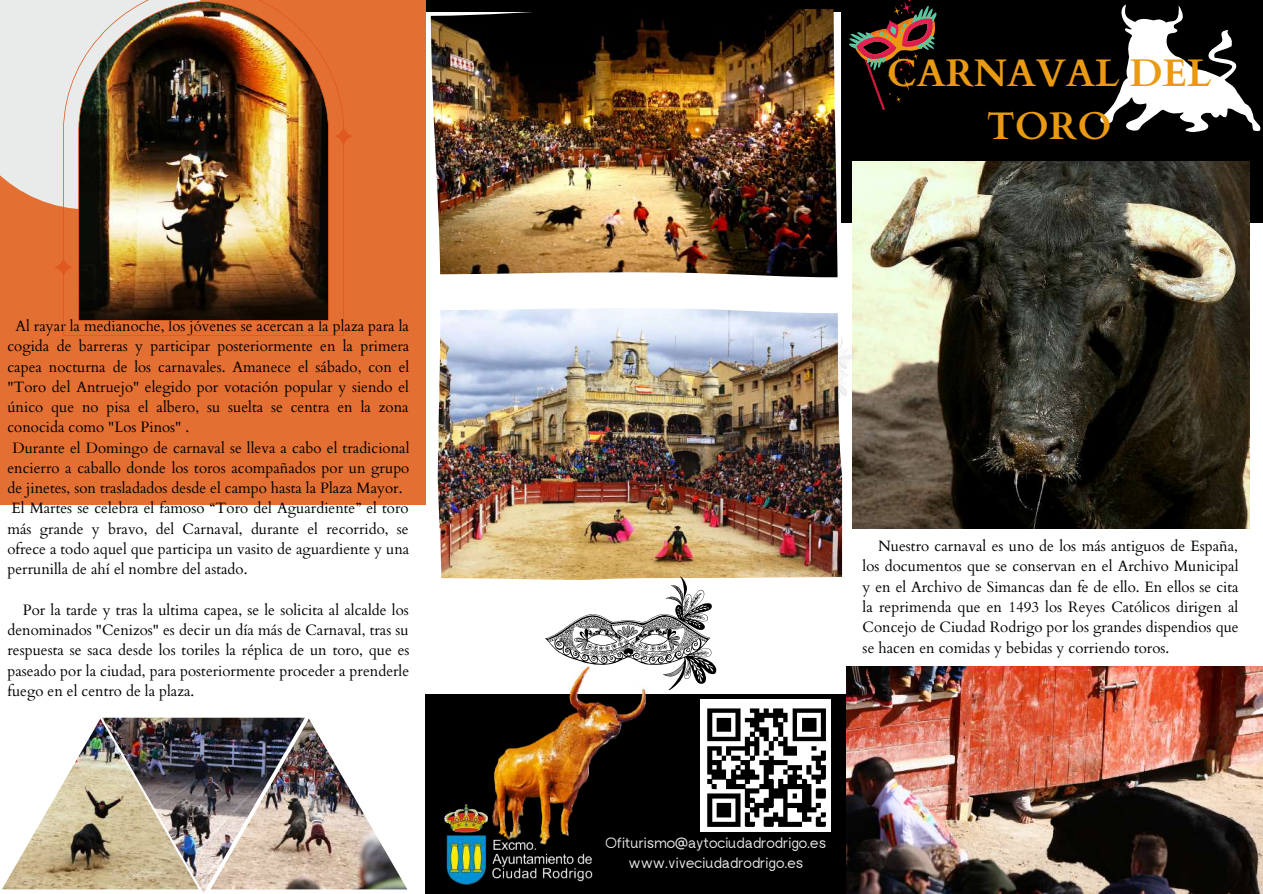
<style>
.page{position:relative;width:1263px;height:894px;background:#fff}
.page>*{position:absolute;margin:0;border:0;box-sizing:border-box;transform-origin:0 0}
.t1{font:700 38.4px/52.8px "Cardo";color:#ea9a12;text-align:center}
.t2{font:15px/20.2px "Cardo";color:#000;text-align:justify}
.t3{font:15px/20.2px "rugratssans";color:#e9ebea;text-align:center}
</style>
<div class="page">
<div style="left:841px;top:0;width:422px;height:222px;background:#000"></div>
<div style="left:425px;top:694px;width:421px;height:199px;background:#000"></div>
<div style="left:421px;top:0;width:420px;height:12px;background:#000"></div>
<div style="left:0;top:0;width:425px;height:504px;background:#e46f33"></div>
<img style="left:852px;top:161px;width:397px;height:367px">
<div style="left:0;top:0;width:223px;height:209px;background:#e9ebea"></div>
<img style="left:444px;top:813px;width:149px;height:71px">
<img style="left:448px;top:690px;width:222px;height:173px">
<img style="left:700px;top:699px;width:130px;height:132px">
<svg style="left:842px;top:315px;width:19px;height:90px"></svg>
<svg style="left:849px;top:0;width:88px;height:110px"></svg>
<svg style="left:1100px;top:5px;width:161px;height:128px"></svg>
<img style="left:431px;top:9px;width:406px;height:268px">
<img style="left:438px;top:308px;width:404px;height:271px">
<img style="left:2px;top:718px;width:100px;height:171px">
<img style="left:102px;top:717px;width:203px;height:176px">
<img style="left:210px;top:718px;width:197px;height:171px">
<img style="left:847px;top:666px;width:416px;height:227px">
<img style="left:54px;top:0;width:298px;height:336px">
<svg style="left:545px;top:576px;width:171px;height:114px"></svg>
<p class="t2" style="left:15px;top:316px;width:395px">Al rayar la medianoche, los jóvenes se acercan a la plaza para la</p>
<p class="t2" style="left:7px;top:336px;width:403px">cogida de barreras y participar posteriormente en la primera</p>
<p class="t2" style="left:7px;top:357px;width:403px">capea nocturna de los carnavales. Amanece el sábado, con el</p>
<p class="t2" style="left:7px;top:377px;width:403px">"Toro del Antruejo" elegido por votación popular y siendo el</p>
<p class="t2" style="left:7px;top:397px;width:403px">único que no pisa el albero, su suelta se centra en la zona</p>
<p class="t2" style="left:7px;top:417px;width:183px">conocida como "Los Pinos" .</p>
<p class="t2" style="left:13px;top:437px;width:398px">Durante el Domingo de carnaval se lleva a cabo el tradicional</p>
<p class="t2" style="left:7px;top:458px;width:403px">encierro a caballo donde los toros acompañados por un grupo</p>
<p class="t2" style="left:7px;top:478px;width:397px">de jinetes, son trasladados desde el campo hasta la Plaza Mayor.</p>
<p class="t2" style="left:11px;top:498px;width:399px">El Martes se celebra el famoso “Toro del Aguardiente” el toro</p>
<p class="t2" style="left:7px;top:518px;width:403px">más grande y bravo, del Carnaval, durante el recorrido, se</p>
<p class="t2" style="left:7px;top:539px;width:403px">ofrece a todo aquel que participa un vasito de aguardiente y una</p>
<p class="t2" style="left:7px;top:559px;width:242px">perrunilla de ahí el nombre del astado.</p>
<p class="t2" style="left:7px;top:599px;width:404px;text-indent:15px">Por la tarde y tras la ultima capea, se le solicita al alcalde los denominados "Cenizos" es decir un día más de Carnaval, tras su respuesta se saca desde los toriles la réplica de un toro, que es paseado por la ciudad, para posteriormente proceder a prenderle fuego en el centro de la plaza.</p>
<h1 class="t1" style="left:887px;top:48px;width:326px">CARNAVAL DEL<br>TORO</h1>
<p class="t2" style="left:863px;top:536px;width:378px;text-indent:15px">Nuestro carnaval es uno de los más antiguos de España, los documentos que se conservan en el Archivo Municipal y en el Archivo de Simancas dan fe de ello. En ellos se cita la reprimenda que en 1493 los Reyes Católicos dirigen al Concejo de Ciudad Rodrigo por los grandes dispendios que se hacen en comidas y bebidas y corriendo toros.</p>
<p class="t3" style="left:605px;top:833px;width:222px">Ofiturismo@aytociudadrodrigo.es www.viveciudadrodrigo.es</p>
</div>
